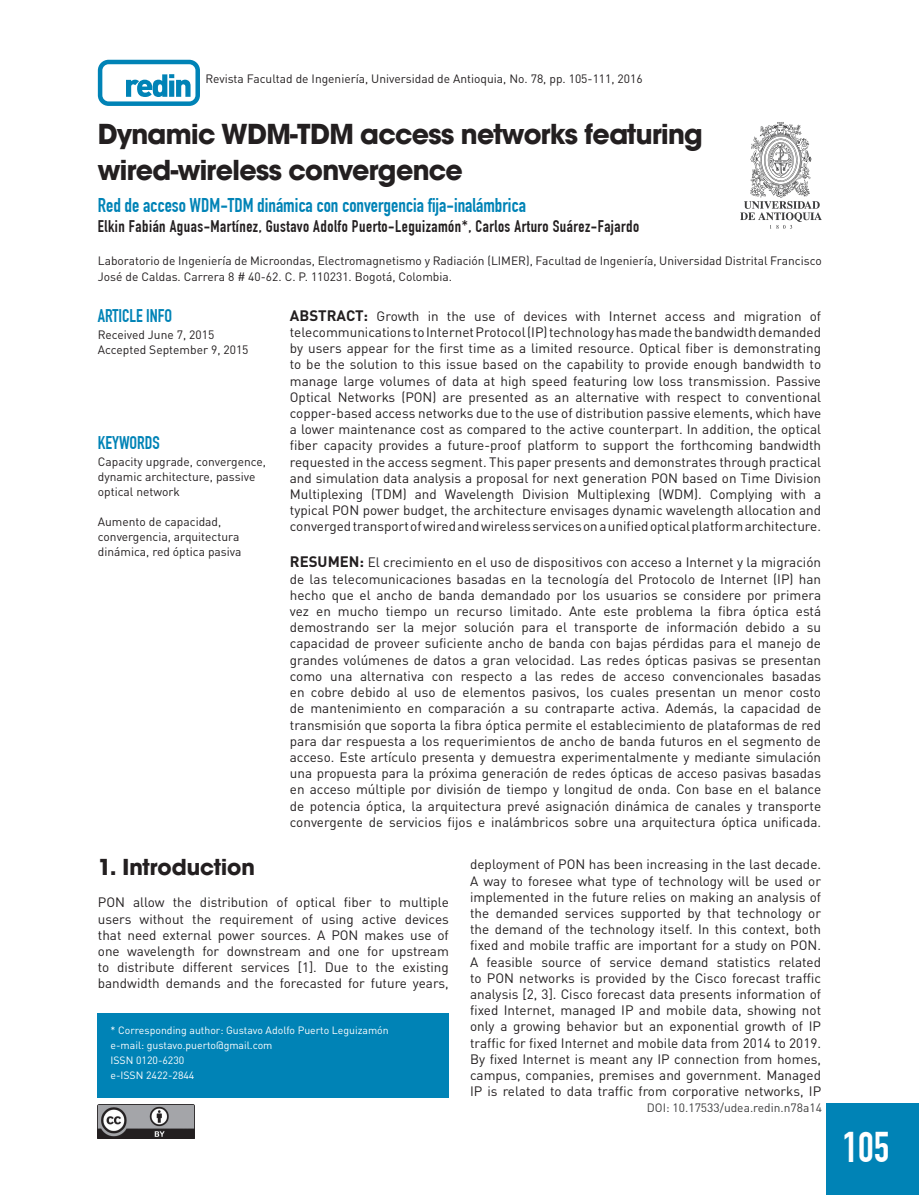
<style>
.page{position:relative;width:919px;height:1195px;background:#fff}
.page>*{position:absolute;margin:0;border:0;box-sizing:border-box;transform-origin:0 0}
.t1{font:700 42px "DIN Condensed";color:#fff}
.t2{font:700 30px/36px "Avant Garde Md ITC";letter-spacing:-.02em;color:#231f20}
.t3{font:700 24px "Avant Garde Md ITC";color:#231f20}
.t4{font:700 19.5px "DIN Condensed";color:#0083b6}
.t5{font:700 18px "DIN Condensed";color:#0083b6}
.t6{font:700 16.5px "DIN Condensed";letter-spacing:.03em;color:#231f20}
.t7{font:13.5px/16.2px "DIN Pro";color:#231f20;text-align:justify}
.t8{font:13.5px/16.2px "DIN Pro";color:#231f20;text-align:justify}
.t9{font:12px/15px "DIN Pro";color:#231f20}
.t10{font:12px "DIN Pro";color:#3e3e3f}
.t11{font:10.5px/15px "DIN Pro";color:#fff}
.s1{font-weight:700;font-size:15px}
</style>
<div class="page">
<div style="left:826px;top:1103px;width:92px;height:92px;background:#0083b6"></div>
<div style="left:98px;top:1013px;width:351px;height:84px;background:#0083b6"></div>
<svg style="left:740px;top:122px;width:81px;height:107px"></svg>
<img style="left:98px;top:1104px;width:97px;height:34px">
<svg style="left:98px;top:60px;width:102px;height:46px"></svg>
<p class="t9" style="left:206px;top:70px;width:438px">Revista Facultad de Ingeniería, Universidad de Antioquia, No. 78, pp. 105-111, 2016</p>
<h2 class="t2" style="left:98px;top:116px;width:606px">Dynamic WDM-TDM access networks featuring wired-wireless convergence</h2>
<h3 class="t4" style="left:98px;top:194px;width:429px">Red de acceso WDM-TDM dinámica con convergencia fija-inalámbrica</h3>
<p class="t6" style="left:98px;top:217px;width:543px">Elkin Fabián Aguas-Martínez, Gustavo Adolfo Puerto-Leguizamón*, Carlos Arturo Suárez-Fajardo</p>
<p class="t9" style="left:98px;top:251px;width:725px;line-height:16.2px">Laboratorio de Ingeniería de Microondas, Electromagnetismo y Radiación (LIMER), Facultad de Ingeniería, Universidad Distrital Francisco<br>José de Caldas. Carrera 8 # 40-62. C. P. 110231. Bogotá, Colombia.</p>
<h3 class="t5" style="left:98px;top:305px;width:76px">ARTICLE INFO</h3>
<p class="t9" style="left:98px;top:326px;width:152px">Received June 7, 2015<br>Accepted September 9, 2015</p>
<h3 class="t5" style="left:98px;top:432px;width:64px">KEYWORDS</h3>
<p class="t9" style="left:98px;top:453px;width:170px">Capacity upgrade, convergence, dynamic architecture, passive optical network</p>
<p class="t9" style="left:98px;top:513px;width:145px">Aumento de capacidad, convergencia, arquitectura dinámica, red óptica pasiva</p>
<p class="t7" style="left:290px;top:306px;width:532px"><span class="s1">ABSTRACT:</span> Growth in the use of devices with Internet access and migration of telecommunications to Internet Protocol (IP) technology has made the bandwidth demanded by users appear for the first time as a limited resource. Optical fiber is demonstrating to be the solution to this issue based on the capability to provide enough bandwidth to manage large volumes of data at high speed featuring low loss transmission. Passive Optical Networks (PON) are presented as an alternative with respect to conventional copper-based access networks due to the use of distribution passive elements, which have a lower maintenance cost as compared to the active counterpart. In addition, the optical fiber capacity provides a future-proof platform to support the forthcoming bandwidth requested in the access segment. This paper presents and demonstrates through practical and simulation data analysis a proposal for next generation PON based on Time Division Multiplexing (TDM) and Wavelength Division Multiplexing (WDM). Complying with a typical PON power budget, the architecture envisages dynamic wavelength allocation and converged transport of wired and wireless services on a unified optical platform architecture.</p>
<p class="t7" style="left:290px;top:553px;width:532px"><span class="s1">RESUMEN:</span> El crecimiento en el uso de dispositivos con acceso a Internet y la migración de las telecomunicaciones basadas en la tecnología del Protocolo de Internet (IP) han hecho que el ancho de banda demandado por los usuarios se considere por primera vez en mucho tiempo un recurso limitado. Ante este problema la fibra óptica está demostrando ser la mejor solución para el transporte de información debido a su capacidad de proveer suficiente ancho de banda con bajas pérdidas para el manejo de grandes volúmenes de datos a gran velocidad. Las redes ópticas pasivas se presentan como una alternativa con respecto a las redes de acceso convencionales basadas en cobre debido al uso de elementos pasivos, los cuales presentan un menor costo de mantenimiento en comparación a su contraparte activa. Además, la capacidad de transmisión que soporta la fibra óptica permite el establecimiento de plataformas de red para dar respuesta a los requerimientos de ancho de banda futuros en el segmento de acceso. Este artículo presenta y demuestra experimentalmente y mediante simulación una propuesta para la próxima generación de redes ópticas de acceso pasivas basadas en acceso múltiple por división de tiempo y longitud de onda. Con base en el balance de potencia óptica, la arquitectura prevé asignación dinámica de canales y transporte convergente de servicios fijos e inalámbricos sobre una arquitectura óptica unificada.</p>
<h3 class="t3" style="left:98px;top:852px;width:158px">1. Introduction</h3>
<p class="t8" style="left:98px;top:894px;width:352px">PON allow the distribution of optical fiber to multiple users without the requirement of using active devices that need external power sources. A PON makes use of one wavelength for downstream and one for upstream to distribute different services [1]. Due to the existing bandwidth demands and the forecasted for future years,</p>
<p class="t11" style="left:111px;top:1022px;width:279px">* Corresponding author: Gustavo Adolfo Puerto Leguizamón e-mail: gustavo.puerto@gmail.com<br>ISSN 0120-6230<br>e-ISSN 2422-2844</p>
<p class="t8" style="left:470px;top:856px;width:352px">deployment of PON has been increasing in the last decade.<br>A way to foresee what type of technology will be used or implemented in the future relies on making an analysis of the demanded services supported by that technology or the demand of the technology itself. In this context, both fixed and mobile traffic are important for a study on PON.<br>A feasible source of service demand statistics related to PON networks is provided by the Cisco forecast traffic analysis [2, 3]. Cisco forecast data presents information of fixed Internet, managed IP and mobile data, showing not only a growing behavior but an exponential growth of IP traffic for fixed Internet and mobile data from 2014 to 2019.<br>By fixed Internet is meant any IP connection from homes, campus, companies, premises and government. Managed IP is related to data traffic from corporative networks, IP</p>
<p class="t10" style="left:646px;top:1098px;width:177px">DOI: 10.17533/udea.redin.n78a14</p>
<h1 class="t1" style="left:842px;top:1122px;width:48px">105</h1>
</div>
